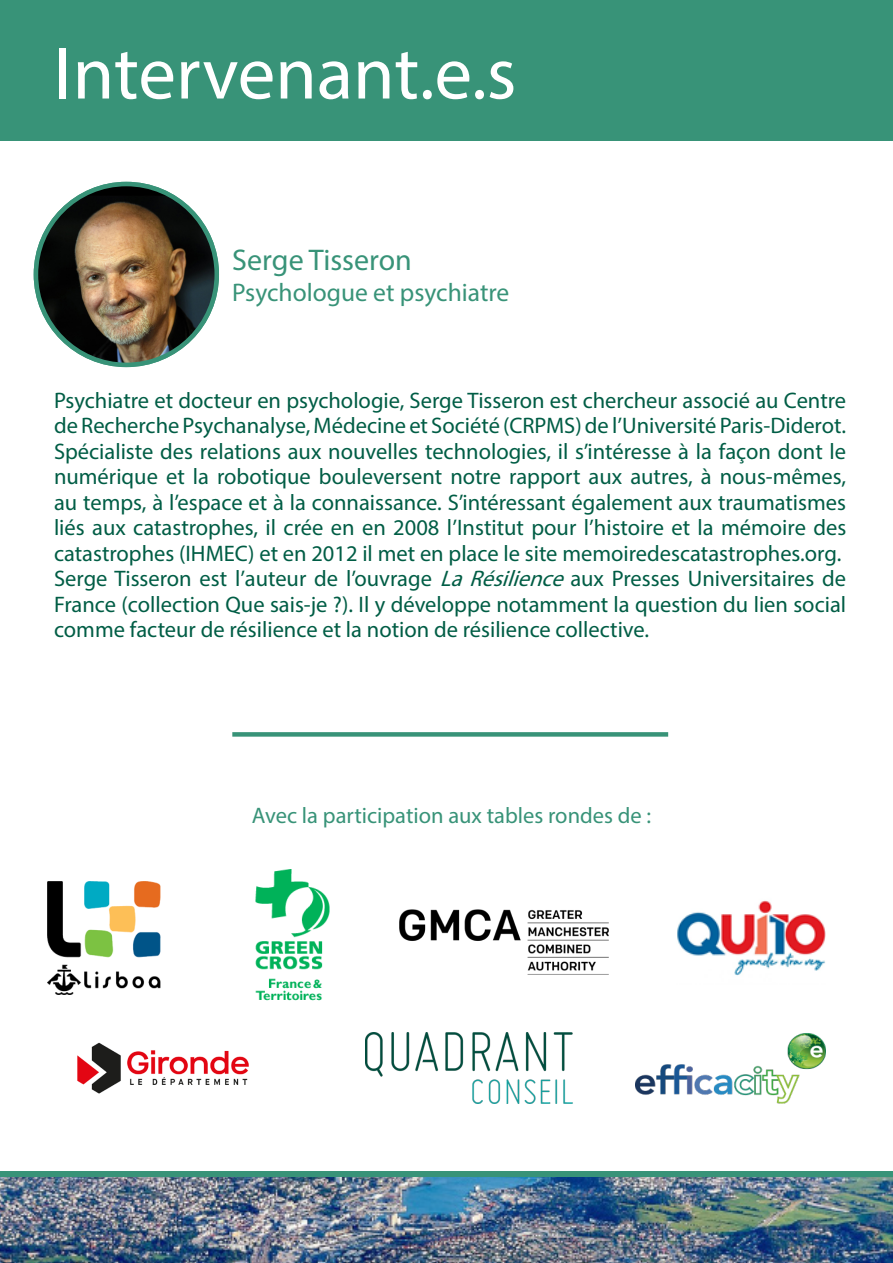
<style>
.page{position:relative;width:893px;height:1263px;background:#fff}
.page>*{position:absolute;margin:0;border:0;box-sizing:border-box;transform-origin:0 0}
.t1{font:75px "Myriad Pro";color:#fff}
.t2{font:30px "Myriad Pro";color:#389378}
.t3{font:25.5px "Myriad Pro";color:#389378}
.t4{font:22.5px/25.5px "Myriad Pro";color:#005d45;text-align:justify}
.t5{font:22.5px "Myriad Pro";color:#389378}
.s1{font-style:italic}
</style>
<div class="page">
<div style="left:0;top:0;width:893px;height:140px;background:#389378"></div>
<div style="left:0;top:1172px;width:893px;height:6px;background:#389378"></div>
<img style="left:0;top:1178px;width:893px;height:85px">
<div style="left:232px;top:732px;width:436px;height:5px;background:#389378"></div>
<img style="left:36px;top:184px;width:181px;height:181px;border-radius:90px">
<div style="left:34px;top:182px;width:185px;height:185px;border:4px solid #389378;border-radius:50%"></div>
<img style="left:48px;top:882px;width:112px;height:112px">
<img style="left:255px;top:869px;width:75px;height:132px">
<img style="left:399px;top:909px;width:210px;height:66px">
<img style="left:677px;top:900px;width:148px;height:76px">
<img style="left:77px;top:1042px;width:172px;height:52px">
<img style="left:366px;top:1032px;width:207px;height:71px">
<img style="left:635px;top:1033px;width:190px;height:70px">
<p class="t1" style="left:54px;top:27px;width:464px">Intervenant.e.s</p>
<p class="t2" style="left:232px;top:242px;width:181px">Serge Tisseron</p>
<p class="t3" style="left:232px;top:277px;width:278px">Psychologue et psychiatre</p>
<p class="t4" style="left:54px;top:387px;width:794px">Psychiatre et docteur en psychologie, Serge Tisseron est chercheur associé au Centre de Recherche Psychanalyse, Médecine et Société (CRPMS) de l’Université Paris-Diderot.<br>Spécialiste des relations aux nouvelles technologies, il s’intéresse à la façon dont le numérique et la robotique bouleversent notre rapport aux autres, à nous-mêmes, au temps, à l’espace et à la connaissance. S’intéressant également aux traumatismes liés aux catastrophes, il crée en en 2008 l’Institut pour l’histoire et la mémoire des catastrophes (IHMEC) et en 2012 il met en place le site memoiredescatastrophes.org.</p>
<p class="t4" style="left:54px;top:565px;width:794px">Serge Tisseron est l’auteur de l’ouvrage <span class="s1">LaRésilience</span>aux Presses Universitaires de France (collection Que sais-je ?). Il y développe notamment la question du lien social comme facteur de résilience et la notion de résilience collective.</p>
<p class="t5" style="left:252px;top:801px;width:401px">Avec la participation aux tables rondes de :</p>
</div>
